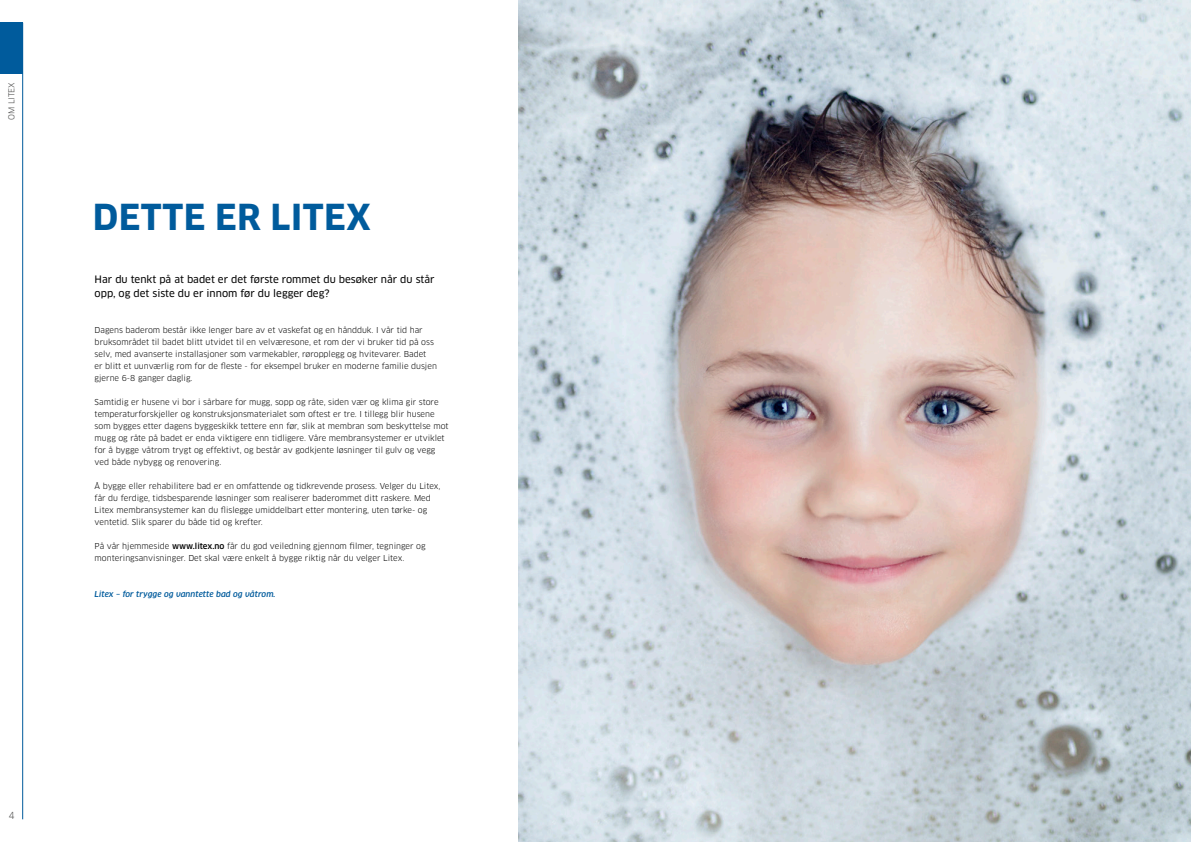
<style>
.page{position:relative;width:1191px;height:842px;background:#fff}
.page>*{position:absolute;margin:0;border:0;box-sizing:border-box;transform-origin:0 0}
.t1{font:700 35px "Clan OT";letter-spacing:.01em;color:#005b9c}
.t2{font:10px/14.5px "Clan OT News";color:#000}
.t3{font:9.5px "Clan OT";color:#4a4a49}
.t4{font:8px/12px "Clan OT";color:#000}
.t5{font:italic 500 8px "Clan OT";color:#005b9c}
.t6{font:8px "Clan OT";color:#4a4a49}
.s1{font-weight:500}
</style>
<div class="page">
<hr style="left:22px;top:23px;width:1px;height:796px;background:#005b9c">
<div style="left:0;top:23px;width:23px;height:51px;background:#005b9c"></div>
<img style="left:519px;top:0;width:672px;height:842px">
<p class="t6" style="left:7px;top:120px;width:39px;rotate:-90deg">OM LITEX</p>
<p class="t1" style="left:93px;top:197px;width:280px">DETTE ER LITEX</p>
<p class="t2" style="left:95px;top:272px;width:341px">Har du tenkt på at badet er det første rommet du besøker når du står opp, og det siste du er innom før du legger deg?</p>
<p class="t4" style="left:95px;top:324px;width:330px">Dagens baderom består ikke lenger bare av et vaskefat og en håndduk. I vår tid har</p>
<p class="t4" style="left:95px;top:336px;width:344px">bruksområdet til badet blitt utvidet til en velværesone, et rom der vi bruker tid på oss selv, med avanserte installasjoner som varmekabler, røropplegg og hvitevarer. Badet<br>er blitt et uunværlig rom for de fleste - for eksempel bruker en moderne familie dusjen gjerne 6-8 ganger daglig.</p>
<p class="t4" style="left:95px;top:396px;width:355px">Samtidig er husene vi bor i sårbare for mugg, sopp og råte, siden vær og klima gir store temperaturforskjeller og konstruksjonsmaterialet som oftest er tre. I tillegg blir husene som bygges etter dagens byggeskikk tettere enn før, slik at membran som beskyttelse mot mugg og råte på badet er enda viktigere enn tidligere. Våre membransystemer er utviklet for å bygge våtrom trygt og effektivt, og består av godkjente løsninger til gulv og vegg ved både nybygg og renovering.</p>
<p class="t4" style="left:95px;top:480px;width:347px">Å bygge eller rehabilitere bad er en omfattende og tidkrevende prosess. Velger du Litex, får du ferdige, tidsbesparende løsninger som realiserer baderommet ditt raskere. Med Litex membransystemer kan du flislegge umiddelbart etter montering, uten tørke- og ventetid. Slik sparer du både tid og krefter.</p>
<p class="t4" style="left:95px;top:540px;width:332px">På vår hjemmeside <span class="s1">www.litex.no</span> får du god veiledning gjennom filmer, tegninger og</p>
<p class="t4" style="left:95px;top:552px;width:311px">monteringsanvisninger. Det skal være enkelt å bygge riktig når du velger Litex.</p>
<p class="t5" style="left:95px;top:590px;width:183px">Litex – for trygge og vanntette bad og våtrom.</p>
<p class="t3" style="left:8px;top:810px;width:8px">4</p>
</div>
